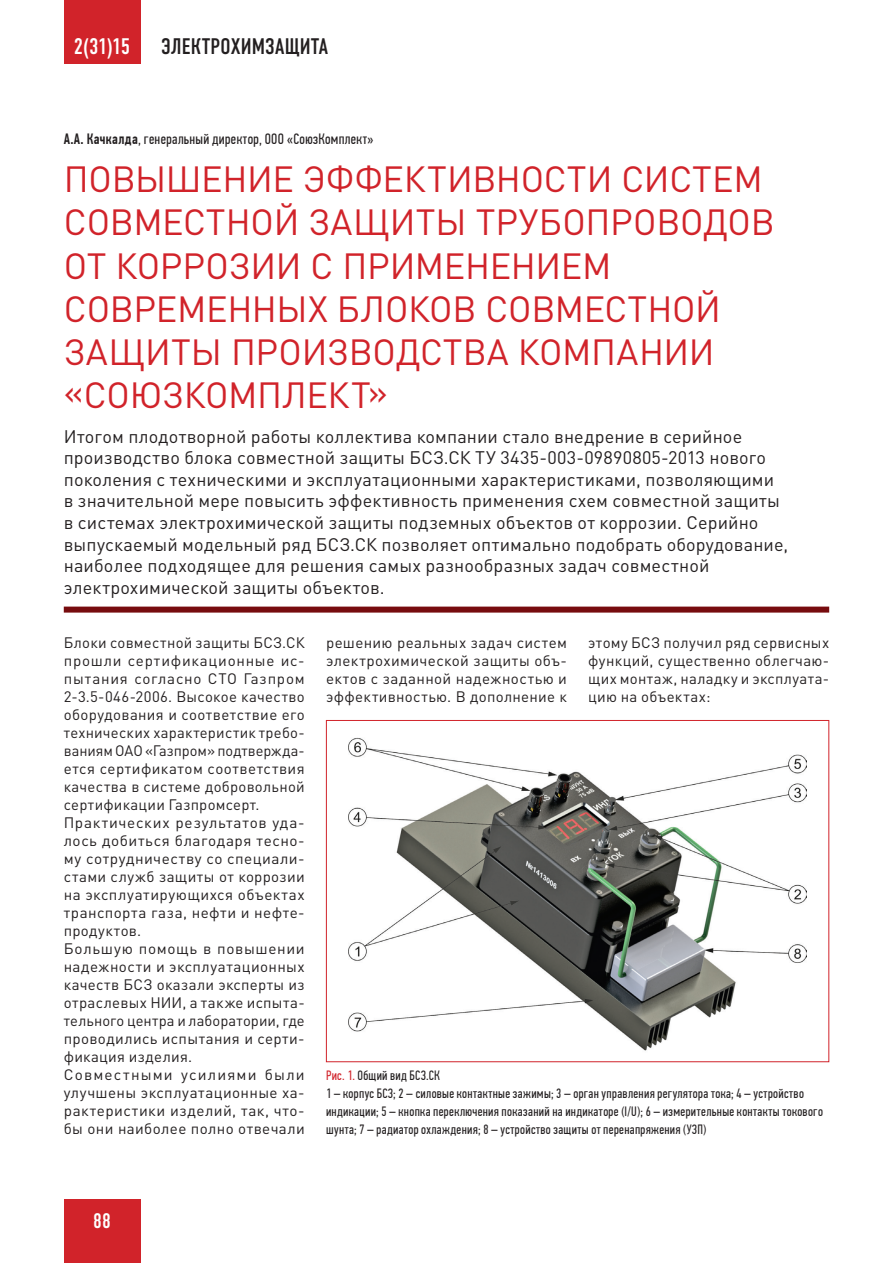
<style>
.page{position:relative;width:893px;height:1263px;background:#fff}
.page>*{position:absolute;margin:0;border:0;box-sizing:border-box;transform-origin:0 0}
.t1{font:36px/43.2px "DIN Pro";letter-spacing:-.01em;color:#d1232a}
.t2{font:22.5px "DIN Condensed C";letter-spacing:.015em;color:#231f20}
.t3{font:22.5px "DIN Condensed C";color:#fff}
.t4{font:21px "DIN Condensed C";color:#fff}
.podzag{font:18px/21.6px "DIN Pro";letter-spacing:.01em;color:#231f20}
.body{font:15px/18px "DIN Pro";letter-spacing:.025em;color:#231f20;text-align:justify}
.avtor{font:15px "PF Din Text Comp Pro";letter-spacing:.02em;color:#231f20}
.podpisi_foto{font:13.5px/18px "PF Din Text Comp Pro";letter-spacing:.025em;color:#231f20}
.s1{font-weight:500}
.s2{color:#d1232a}
</style>
<div class="page">
<div style="left:64px;top:1199px;width:76px;height:64px;background:#d1232a"></div>
<div style="left:64px;top:0;width:76px;height:64px;background:#d1232a"></div>
<div style="left:64px;top:607px;width:765px;height:6px;background:#770c0e"></div>
<img style="left:349px;top:737px;width:458px;height:314px">
<h2 class="t3" style="left:74px;top:34px;width:58px">2(31)15</h2>
<h2 class="t2" style="left:162px;top:34px;width:168px">ЭЛЕКТРОХИМЗАЩИТА</h2>
<p class="avtor" style="left:64px;top:131px;width:311px"><span class="s1">А.А. Качкалда</span>, генеральный директор, ООО «СоюзКомплект»</p>
<p class="t1" style="left:64px;top:156px;width:712px">ПОВЫШЕНИЕ ЭФФЕКТИВНОСТИ СИСТЕМ<br>СОВМЕСТНОЙ ЗАЩИТЫ ТРУБОПРОВОДОВ<br>ОТ КОРРОЗИИ С ПРИМЕНЕНИЕМ<br>СОВРЕМЕННЫХ БЛОКОВ СОВМЕСТНОЙ<br>ЗАЩИТЫ ПРОИЗВОДСТВА КОМПАНИИ «СОЮЗКОМПЛЕКТ»</p>
<p class="podzag" style="left:64px;top:425px;width:726px">Итогом плодотворной работы коллектива компании стало внедрение в серийное производство блока совместной защиты БСЗ.СК ТУ 3435-003-09890805-2013 нового поколения с техническими и эксплуатационными характеристиками, позволяющими в значительной мере повысить эффективность применения схем совместной защиты в системах электрохимической защиты подземных объектов от коррозии. Серийно выпускаемый модельный ряд БСЗ.СК позволяет оптимально подобрать оборудование, наиболее подходящее для решения самых разнообразных задач совместной электрохимической защиты объектов.</p>
<p class="body" style="left:64px;top:633px;width:242px">Блоки совместной защиты БСЗ.СК прошли сертификационные ис&shy;пытания согласно СТО Газпром 2-3.5-046-2006. Высокое качество оборудования и соответствие его технических характеристик требо&shy;ваниям ОАО «Газпром» подтвержда&shy;ется сертификатом соответствия качества в системе добровольной сертификации Газпромсерт.</p>
<p class="body" style="left:64px;top:813px;width:242px">Практических результатов уда&shy;лось добиться благодаря тесно&shy;му сотрудничеству со специали&shy;стами служб защиты от коррозии на эксплуатирующихся объектах транспорта газа, нефти и нефте&shy;продуктов.</p>
<p class="body" style="left:64px;top:939px;width:242px">Большую помощь в повышении надежности и эксплуатационных качеств БСЗ оказали эксперты из отраслевых НИИ, а также испыта&shy;тельного центра и лаборатории, где проводились испытания и серти&shy;фикация изделия.</p>
<p class="body" style="left:64px;top:1065px;width:242px">Совместными усилиями были улучшены эксплуатационные ха&shy;рактеристики изделий, так, что&shy;бы они наиболее полно отвечали</p>
<p class="body" style="left:326px;top:633px;width:242px">решению реальных задач систем электрохимической защиты объ&shy;ектов с заданной надежностью и эффективностью. В дополнение к</p>
<p class="body" style="left:588px;top:633px;width:242px">этому БСЗ получил ряд сервисных функций, существенно облегчаю&shy;щих монтаж, наладку и эксплуата&shy;цию на объектах:</p>
<p class="podpisi_foto" style="left:326px;top:1067px;width:116px"><span class="s2">Рис. 1.</span> Общий вид БСЗ.СК</p>
<p class="podpisi_foto" style="left:326px;top:1085px;width:498px">1 – корпус БСЗ; 2 – силовые контактные зажимы; 3 – орган управления регулятора тока; 4 – устройство индикации; 5 – кнопка переключения показаний на индикаторе (I/U); 6 – измерительные контакты токового шунта; 7 – радиатор охлаждения; 8 – устройство защиты от перенапряжения (УЗП)</p>
<p class="t4" style="left:93px;top:1208px;width:19px">88</p>
</div>
